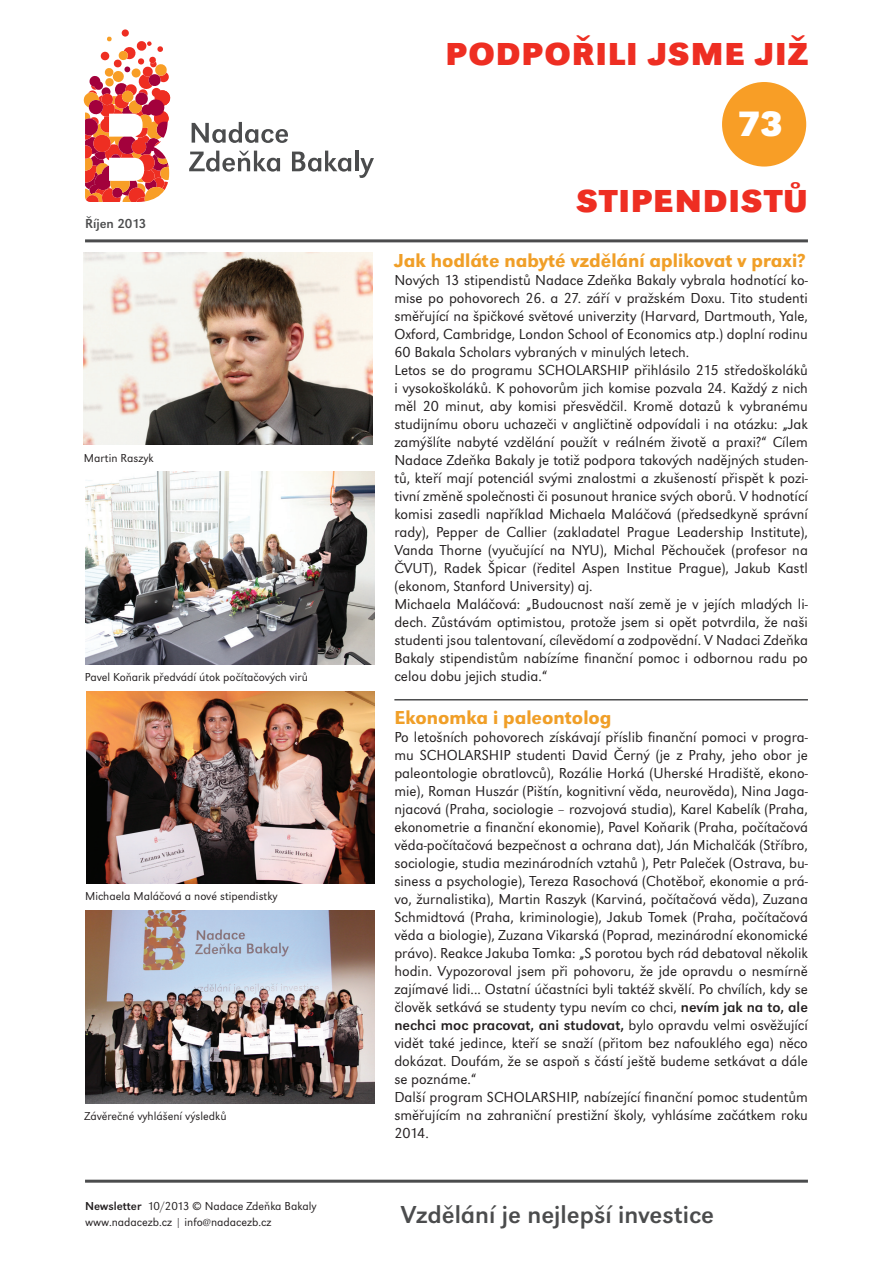
<style>
.page{position:relative;width:893px;height:1263px;background:#fff}
.page>*{position:absolute;margin:0;border:0;box-sizing:border-box;transform-origin:0 0}
.t1{font:700 36.6px "URW Grotesk TOT";color:#fff}
.t2{font:700 33px "URW Grotesk TOT";letter-spacing:.025em;color:#ee2e22}
.t3{font:25.5px "URW Grotesk TOT";color:#4b4c4d}
.t4{font:500 19.5px "URW Grotesk TOT";color:#f09f28}
.t5{font:300 15px/18px "URW Grotesk TOT";color:#231f20}
.t6{font:13.5px "URW Grotesk TOT";color:#4b4c4d}
.t7{font:300 12px/16.5px "URW Grotesk TOT";color:#231f20}
.s1{font-weight:400}
</style>
<div class="page">
<svg style="left:192px;top:122px;width:96px;height:21px"></svg>
<svg style="left:189px;top:151px;width:91px;height:21px"></svg>
<svg style="left:292px;top:151px;width:59px;height:21px"></svg>
<hr style="left:355px;top:151px;width:3px;height:20px;background:#4b4c4d">
<svg style="left:359px;top:158px;width:15px;height:20px"></svg>
<div style="left:122px;top:29px;width:7px;height:8px;background:#ee2e22;border-radius:50%"></div>
<svg style="left:84px;top:36px;width:87px;height:166px"></svg>
<hr style="left:85px;top:239px;width:723px;height:3px;background:#4b4c4d">
<hr style="left:85px;top:1180px;width:723px;height:3px;background:#4b4c4d">
<hr style="left:394px;top:699px;width:414px;height:1px;background:#4b4c4d">
<img style="left:84px;top:252px;width:289px;height:193px">
<img style="left:85px;top:472px;width:289px;height:192px">
<img style="left:86px;top:691px;width:288px;height:192px">
<img style="left:85px;top:910px;width:289px;height:193px">
<div style="left:722px;top:82px;width:84px;height:85px;background:#f89e26;border-radius:50%"></div>
<p class="t6" style="left:85px;top:216px;width:63px">Říjen 2013</p>
<p class="t7" style="left:84px;top:450px;width:71px">Martin Raszyk</p>
<p class="t7" style="left:85px;top:669px;width:225px">Pavel Koňarik předvádí útok počítačových virů</p>
<p class="t7" style="left:85px;top:888px;width:194px">Michaela Maláčová a nové stipendistky</p>
<p class="t7" style="left:84px;top:1108px;width:144px">Závěrečné vyhlášení výsledků</p>
<p class="t7" style="left:85px;top:1197px;width:233px"><span class="s1">Newsletter</span> 10/2013 © Nadace Zdeňka Bakaly www.nadacezb.cz | info@nadacezb.cz</p>
<h2 class="t2" style="left:445px;top:34px;width:364px">PODPOŘILI JSME JIŽ</h2>
<h1 class="t1" style="left:738px;top:102px;width:46px">73</h1>
<h2 class="t2" style="left:576px;top:181px;width:233px">STIPENDISTŮ</h2>
<h3 class="t4" style="left:394px;top:249px;width:413px">Jak hodláte nabyté vzdělání aplikovat v praxi?</h3>
<p class="t5" style="left:394px;top:271px;width:415px">Nových 13 stipendistů Nadace Zdeňka Bakaly vybrala hodnotící ko&shy;mise po pohovorech 26. a 27. září v pražském Doxu. Tito studenti směřující na špičkové světové univerzity (Harvard, Dartmouth, Yale, Oxford, Cambridge, London School of Economics atp.) doplní rodinu 60 Bakala Scholars vybraných v minulých letech.<br>Letos se do programu SCHOLARSHIP přihlásilo 215 středoškoláků i vysokoškoláků. K pohovorům jich komise pozvala 24. Každý z nich měl 20 minut, aby komisi přesvědčil. Kromě dotazů k vybranému studijnímu oboru uchazeči v angličtině odpovídali i na otázku: „Jak zamýšlíte nabyté vzdělání použít v reálném životě a praxi?“ Cílem Nadace Zdeňka Bakaly je totiž podpora takových nadějných studen&shy;tů, kteří mají potenciál svými znalostmi a zkušeností přispět k pozi&shy;tivní změně společnosti či posunout hranice svých oborů. V hodnotící komisi zasedli například Michaela Maláčová (předsedkyně správní rady), Pepper de Callier (zakladatel Prague Leadership Institute), Vanda Thorne (vyučující na NYU), Michal Pěchouček (profesor na ČVUT), Radek Špicar (ředitel Aspen Institue Prague), Jakub Kastl (ekonom, Stanford University) aj.<br>Michaela Maláčová: „Budoucnost naší země je v jejích mladých li&shy;dech. Zůstávám optimistou, protože jsem si opět potvrdila, že naši studenti jsou talentovaní, cílevědomí a zodpovědní. V Nadaci Zdeňka Bakaly stipendistům nabízíme finanční pomoc i odbornou radu po celou dobu jejich studia.“</p>
<h3 class="t4" style="left:394px;top:706px;width:219px">Ekonomka i paleontolog</h3>
<p class="t5" style="left:394px;top:728px;width:415px">Po letošních pohovorech získávají příslib finanční pomoci v progra&shy;mu SCHOLARSHIP studenti David Černý (je z Prahy, jeho obor je paleontologie obratlovců), Rozálie Horká (Uherské Hradiště, ekono&shy;mie), Roman Huszár (Pištín, kognitivní věda, neurověda), Nina Jaga&shy;njacová (Praha, sociologie – rozvojová studia), Karel Kabelík (Praha, ekonometrie a finanční ekonomie), Pavel Koňarik (Praha, počítačová věda-počítačová bezpečnost a ochrana dat), Ján Michalčák (Stříbro, sociologie, studia mezinárodních vztahů ), Petr Paleček (Ostrava, bu&shy;siness a psychologie), Tereza Rasochová (Chotěboř, ekonomie a prá&shy;vo, žurnalistika), Martin Raszyk (Karviná, počítačová věda), Zuzana Schmidtová (Praha, kriminologie), Jakub Tomek (Praha, počítačová věda a biologie), Zuzana Vikarská (Poprad, mezinárodní ekonomické právo). Reakce Jakuba Tomka: „S porotou bych rád debatoval několik hodin. Vypozoroval jsem při pohovoru, že jde opravdu o nesmírně zajímavé lidi... Ostatní účastníci byli taktéž skvělí. Po chvílích, kdy se člověk setkává se studenty typu nevím co chci, <span class="s1">nevím jak na to, ale nechci moc pracovat, ani studovat,</span> bylo opravdu velmi osvěžující vidět také jedince, kteří se snaží (přitom bez nafouklého ega) něco dokázat. Doufám, že se aspoň s částí ještě budeme setkávat a dále se poznáme.“<br>Další program SCHOLARSHIP, nabízející finanční pomoc studentům směřujícím na zahraniční prestižní školy, vyhlásíme začátkem roku 2014.</p>
<h3 class="t3" style="left:401px;top:1200px;width:315px">Vzdělání je nejlepší investice</h3>
</div>
